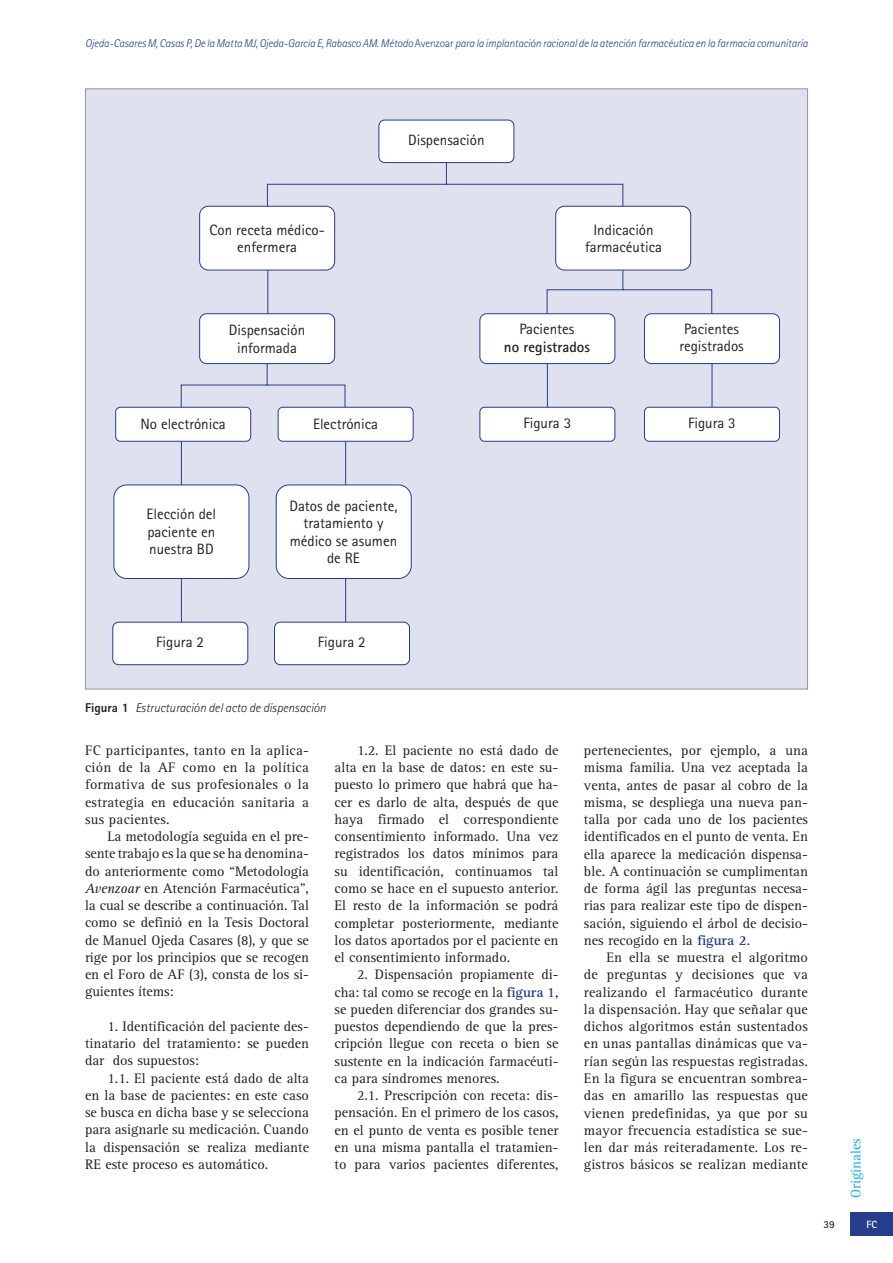
<style>
.page{position:relative;width:893px;height:1263px;background:#fff}
.page>*{position:absolute;margin:0;border:0;box-sizing:border-box;transform-origin:0 0}
.t1{font:15px/17.5px "Rotis Sans Serif";color:#231f20;text-align:center}
.t2{font:700 15px "Rotis Sans Serif";color:#231f20}
.t3{font:14.25px/17.2px "Rotis Serif";color:#231f20;text-align:justify}
.t4{font:14.25px "Rotis Serif";color:#1bace3}
.t5{font:italic 300 12.75px "Rotis Sans Serif";color:#231f20}
.t6{font:italic 300 11.25px "Rotis Sans Serif";letter-spacing:-.01em;color:#253d8b}
.t7{font:700 10.5px "Rotis Sans Serif";color:#231f20}
.t8{font:700 10.5px "Rotis Sans Serif";color:#fff}
.s1{font-style:normal}
.s2{font-weight:800;font-style:normal}
.s3{font-style:italic}
.s4{font-weight:700;color:#253d8b}
</style>
<div class="page">
<div style="left:850px;top:1212px;width:43px;height:23px;background:#253d8b"></div>
<div style="left:85px;top:88px;width:723px;height:601px;background:#e0e1ee;border:1px solid #939598"></div>
<svg style="left:180px;top:160px;width:533px;height:468px"></svg>
<div style="left:379px;top:120px;width:135px;height:43px;background:#fff;border-radius:6px"></div>
<div style="left:378px;top:120px;width:136px;height:43px;border:1px solid #253d8b;border-radius:6px"></div>
<div style="left:200px;top:206px;width:135px;height:64px;background:#fff;border-radius:9px"></div>
<div style="left:199px;top:206px;width:136px;height:64px;border:1px solid #253d8b;border-radius:9px"></div>
<div style="left:200px;top:314px;width:135px;height:50px;background:#fff;border-radius:7px"></div>
<div style="left:199px;top:313px;width:136px;height:51px;border:1px solid #253d8b;border-radius:7px"></div>
<div style="left:116px;top:407px;width:135px;height:34px;background:#fff;border-radius:5px"></div>
<div style="left:115px;top:407px;width:136px;height:35px;border:1px solid #253d8b;border-radius:5px"></div>
<div style="left:278px;top:407px;width:135px;height:34px;background:#fff;border-radius:5px"></div>
<div style="left:278px;top:407px;width:136px;height:35px;border:1px solid #253d8b;border-radius:5px"></div>
<div style="left:114px;top:485px;width:135px;height:93px;background:#fff;border-radius:13px"></div>
<div style="left:114px;top:485px;width:135px;height:94px;border:1px solid #253d8b;border-radius:13px"></div>
<div style="left:276px;top:485px;width:135px;height:93px;background:#fff;border-radius:13px"></div>
<div style="left:276px;top:485px;width:136px;height:94px;border:1px solid #253d8b;border-radius:13px"></div>
<div style="left:113px;top:622px;width:135px;height:43px;background:#fff;border-radius:6px"></div>
<div style="left:112px;top:622px;width:136px;height:43px;border:1px solid #253d8b;border-radius:6px"></div>
<div style="left:480px;top:407px;width:135px;height:34px;background:#fff;border-radius:5px"></div>
<div style="left:479px;top:407px;width:136px;height:35px;border:1px solid #253d8b;border-radius:5px"></div>
<div style="left:480px;top:314px;width:135px;height:50px;background:#fff;border-radius:7px"></div>
<div style="left:479px;top:313px;width:136px;height:51px;border:1px solid #253d8b;border-radius:7px"></div>
<div style="left:274px;top:622px;width:135px;height:43px;background:#fff;border-radius:6px"></div>
<div style="left:274px;top:622px;width:136px;height:43px;border:1px solid #253d8b;border-radius:6px"></div>
<div style="left:644px;top:407px;width:135px;height:34px;background:#fff;border-radius:5px"></div>
<div style="left:644px;top:407px;width:136px;height:35px;border:1px solid #253d8b;border-radius:5px"></div>
<div style="left:644px;top:314px;width:135px;height:50px;background:#fff;border-radius:7px"></div>
<div style="left:644px;top:313px;width:136px;height:51px;border:1px solid #253d8b;border-radius:7px"></div>
<div style="left:556px;top:206px;width:135px;height:64px;background:#fff;border-radius:9px"></div>
<div style="left:555px;top:206px;width:136px;height:64px;border:1px solid #253d8b;border-radius:9px"></div>
<p class="t6" style="left:85px;top:37px;width:724px">Ojeda-Casares M, Casas P, De la Matta MJ, Ojeda-García E, Rabasco AM. Método <span class="s1">Avenzoar</span> para la implantación racional de la atención farmacéutica en la farmacia comunitaria</p>
<p class="t1" style="left:408px;top:131px;width:78px">Dispensación</p>
<p class="t1" style="left:210px;top:221px;width:117px">Con receta médico&shy;enfermera</p>
<p class="t1" style="left:585px;top:221px;width:78px">Indicación farmacéutica</p>
<p class="t1" style="left:229px;top:321px;width:78px">Dispensación informada</p>
<p class="t1" style="left:519px;top:320px;width:56px">Pacientes</p>
<p class="t2" style="left:504px;top:337px;width:88px">no registrados</p>
<p class="t1" style="left:679px;top:320px;width:66px">Pacientes registrados</p>
<p class="t1" style="left:140px;top:415px;width:87px">No electrónica</p>
<p class="t1" style="left:313px;top:415px;width:66px">Electrónica</p>
<p class="t1" style="left:523px;top:414px;width:49px">Figura 3</p>
<p class="t1" style="left:688px;top:414px;width:49px">Figura 3</p>
<p class="t1" style="left:147px;top:505px;width:71px;text-align:justify">Elección del paciente en nuestra BD</p>
<p class="t1" style="left:289px;top:497px;width:109px">Datos de paciente, tratamiento y médico se asumen de RE</p>
<p class="t1" style="left:156px;top:633px;width:49px">Figura 2</p>
<p class="t1" style="left:318px;top:633px;width:49px">Figura 2</p>
<p class="t5" style="left:85px;top:700px;width:242px"><span class="s2">Figura 1</span> Estructuración del acto de dispensación</p>
<p class="t3" style="left:85px;top:742px;width:225px">FC participantes, tanto en la aplica&shy;ción de la AF como en la política formativa de sus profesionales o la estrategia en educación sanitaria a sus pacientes.</p>
<p class="t3" style="left:85px;top:828px;width:225px;text-indent:23px">La metodología seguida en el pre&shy;sente trabajo es la que se ha denomina&shy;do anteriormente como “Metodología <span class="s3">Avenzoar</span> en Atención Farmacéutica”, la cual se describe a continuación. Tal como se definió en la Tesis Doctoral de Manuel Ojeda Casares (8), y que se rige por los principios que se recogen en el Foro de AF (3), consta de los si&shy;guientes ítems:</p>
<p class="t3" style="left:85px;top:1018px;width:225px;text-indent:23px">1. Identificación del paciente des&shy;tinatario del tratamiento: se pueden dar dos supuestos:</p>
<p class="t3" style="left:85px;top:1070px;width:225px;text-indent:23px">1.1. El paciente está dado de alta en la base de pacientes: en este caso se busca en dicha base y se selecciona para asignarle su medicación. Cuando la dispensación se realiza mediante RE este proceso es automático.</p>
<p class="t3" style="left:334px;top:742px;width:225px;text-indent:23px">1.2. El paciente no está dado de alta en la base de datos: en este su&shy;puesto lo primero que habrá que ha&shy;cer es darlo de alta, después de que haya firmado el correspondiente consentimiento informado. Una vez registrados los datos mínimos para su identificación, continuamos tal como se hace en el supuesto anterior.<br>El resto de la información se podrá completar posteriormente, mediante los datos aportados por el paciente en el consentimiento informado.</p>
<p class="t3" style="left:334px;top:966px;width:225px;text-indent:23px">2. Dispensación propiamente di&shy;cha: tal como se recoge en la <span class="s4">figura 1</span>, se pueden diferenciar dos grandes su&shy;puestos dependiendo de que la pres&shy;cripción llegue con receta o bien se sustente en la indicación farmacéuti&shy;ca para síndromes menores.</p>
<p class="t3" style="left:334px;top:1087px;width:225px;text-indent:23px">2.1. Prescripción con receta: dis&shy;pensación. En el primero de los casos, en el punto de venta es posible tener en una misma pantalla el tratamien&shy;to para varios pacientes diferentes,</p>
<p class="t3" style="left:584px;top:742px;width:225px">pertenecientes, por ejemplo, a una misma familia. Una vez aceptada la venta, antes de pasar al cobro de la misma, se despliega una nueva pan&shy;talla por cada uno de los pacientes identificados en el punto de venta. En ella aparece la medicación dispensa&shy;ble. A continuación se cumplimentan de forma ágil las preguntas necesa&shy;rias para realizar este tipo de dispen&shy;sación, siguiendo el árbol de decisio&shy;nes recogido en la <span class="s4">figura 2</span>.</p>
<p class="t3" style="left:584px;top:949px;width:225px;text-indent:23px">En ella se muestra el algoritmo de preguntas y decisiones que va realizando el farmacéutico durante la dispensación. Hay que señalar que dichos algoritmos están sustentados en unas pantallas dinámicas que va&shy;rían según las respuestas registradas.<br>En la figura se encuentran sombrea&shy;das en amarillo las respuestas que vienen predefinidas, ya que por su mayor frecuencia estadística se sue&shy;len dar más reiteradamente. Los re&shy;gistros básicos se realizan mediante</p>
<p class="t4" style="left:848px;top:1198px;width:61px;rotate:-90deg">Originales</p>
<p class="t7" style="left:823px;top:1217px;width:13px">39</p>
<p class="t8" style="left:866px;top:1217px;width:12px">FC</p>
</div>
